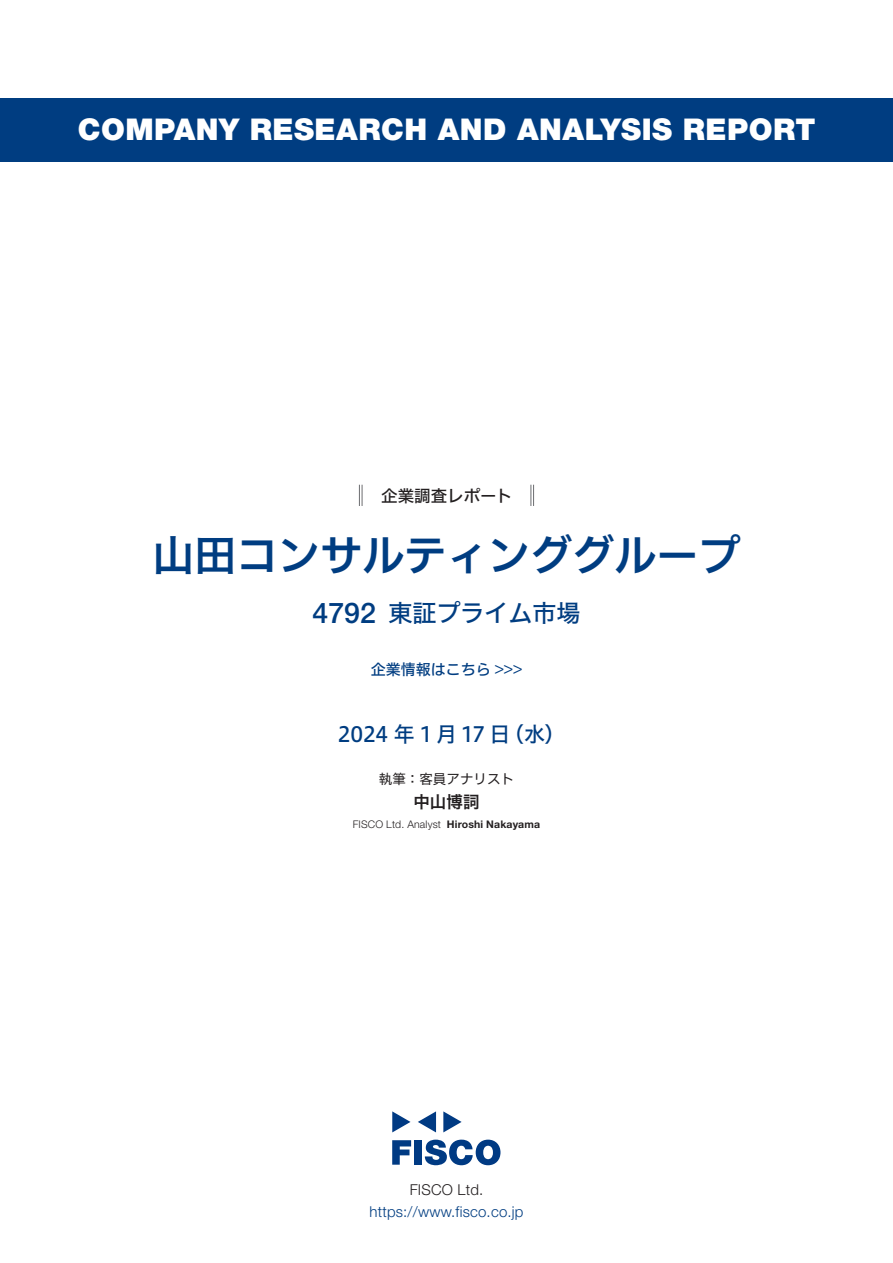
<style>
.page{position:relative;width:893px;height:1263px;background:#fff}
.page>*{position:absolute;margin:0;border:0;box-sizing:border-box;transform-origin:0 0}
.t1{font:42px "Hiragino UD Sans F Std N W6";color:#003d81}
.t2{font:900 30px "Helvetica Neue LT Std";letter-spacing:.015em;color:#fff}
.t3{font:500 28.5px "Helvetica Neue LT Std";color:#003d81}
.t4{font:24px "Hiragino UD Sans F Std N W5";color:#003d81}
.t5{font:21px "Hiragino UD Sans F Std N W5";letter-spacing:-.015em;color:#003d81}
.t6{font:16.5px "Hiragino UD Sans F Std N W5";color:#231f20}
.t7{font:16.5px "Hiragino UD Sans F Std N W6";color:#231f20}
.t8{font:300 15px "Helvetica Neue LT Std";letter-spacing:.015em;color:#003d81}
.t9{font:15px "Hiragino UD Sans F Std N W5";color:#003d81}
.t10{font:300 15px "Helvetica Neue LT Std";letter-spacing:.015em;color:#231f20}
.t11{font:13.5px "Hiragino UD Sans F Std N W4";color:#231f20}
.t12{font:300 10.5px "Helvetica Neue LT Std";letter-spacing:.015em;color:#231f20}
.t13{font:700 10.5px "Helvetica Neue LT Std";letter-spacing:.015em;color:#231f20}
</style>
<div class="page">
<svg style="left:392px;top:1140px;width:19px;height:25px"></svg>
<div style="left:414px;top:1140px;width:8px;height:25px;background:#003a83"></div>
<svg style="left:425px;top:1139px;width:75px;height:26px"></svg>
<svg style="left:392px;top:1111px;width:18px;height:21px"></svg>
<svg style="left:443px;top:1111px;width:19px;height:21px"></svg>
<svg style="left:418px;top:1111px;width:18px;height:21px"></svg>
<div style="left:0;top:98px;width:893px;height:64px;background:#003d81"></div>
<svg style="left:359px;top:485px;width:4px;height:21px"></svg>
<svg style="left:531px;top:485px;width:3px;height:21px"></svg>
<p class="t2" style="left:78px;top:112px;width:739px">COMPANY RESEARCH AND ANALYSIS REPORT</p>
<p class="t6" style="left:365px;top:483px;width:149px">　企業調査レポート</p>
<h1 class="t1" style="left:152px;top:523px;width:590px">山田コンサルティンググループ</h1>
<p class="t3" style="left:313px;top:596px;width:65px">4792</p>
<p class="t4" style="left:388px;top:594px;width:193px">東証プライム市場</p>
<p class="t9" style="left:371px;top:658px;width:153px">企業情報はこちら &lt;&lt;&lt;</p>
<p class="t5" style="left:338px;top:718px;width:174px">2024 年 1 月 17 日</p>
<p class="t5" style="left:503px;top:718px;width:64px">（水(</p>
<p class="t11" style="left:379px;top:768px;width:137px">執筆：客員アナリスト</p>
<p class="t7" style="left:413px;top:789px;width:67px">中山博詞</p>
<p class="t13" style="left:447px;top:818px;width:95px">Hiroshi Nakayama</p>
<p class="t12" style="left:353px;top:818px;width:90px">FISCO Ltd. Analyst</p>
<p class="t10" style="left:410px;top:1180px;width:75px">FISCO Ltd.</p>
<p class="t8" style="left:369px;top:1202px;width:156px">https://www.fisco.co j p.</p>
</div>
